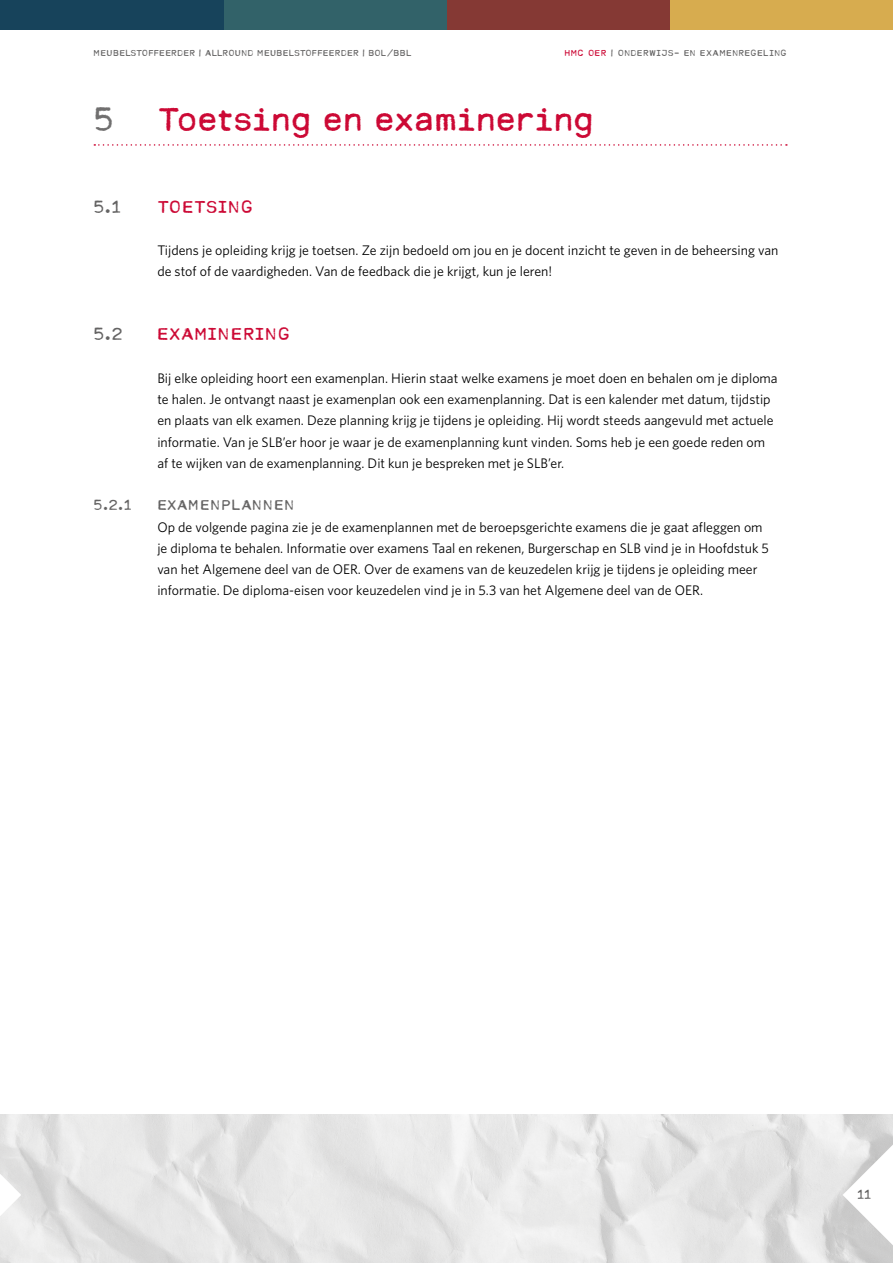
<style>
.page{position:relative;width:893px;height:1263px;background:#fff}
.page>*{position:absolute;margin:0;border:0;box-sizing:border-box;transform-origin:0 0}
.t1{font:34.5px "MODERNTYPEWRITER";letter-spacing:-.015em;color:#cc0935}
.t2{font:18px "MODERNTYPEWRITER";letter-spacing:.02em;color:#cc0935}
.t3{font:18px "MODERNTYPEWRITER";color:#cc0935}
.t4{font:18px "MODERNTYPEWRITER";color:#646363}
.t5{font:15px "MODERNTYPEWRITER";letter-spacing:.035em;color:#646363}
.t6{font:13.8px/21.3px "Whitney";color:#000}
.t7{font:13.5px "MODERNTYPEWRITER";color:#646363}
.t8{font:9px "MODERNTYPEWRITER";letter-spacing:.035em;color:#646363}
.s1{color:#cc0935}
.s2{color:#706f6f}
</style>
<div class="page">
<img style="left:0;top:1114px;width:893px;height:149px">
<div style="left:670px;top:0;width:223px;height:30px;background:#d7ac4f"></div>
<div style="left:446px;top:0;width:224px;height:30px;background:#853934"></div>
<div style="left:223px;top:0;width:223px;height:30px;background:#326269"></div>
<div style="left:0;top:0;width:223px;height:30px;background:#17435b"></div>
<svg style="left:843px;top:1132px;width:50px;height:126px"></svg>
<svg style="left:0;top:1132px;width:21px;height:126px"></svg>
<svg style="left:94px;top:144px;width:693px;height:2px"></svg>
<p class="t8" style="left:94px;top:48px;width:27px">MEUBELSTO</p>
<p class="t8" style="left:148px;top:48px;width:18px">FFEERDER</p>
<p class="t8" style="left:199px;top:48px;width:20px">| ALLRO</p>
<p class="t8" style="left:235px;top:48px;width:49px">UND MEUBELSTO</p>
<p class="t8" style="left:312px;top:48px;width:18px">FFEERDER</p>
<p class="t8" style="left:362px;top:48px;width:51px">| BOL/BBL</p>
<p class="t8" style="left:565px;top:48px;width:224px"><span class="s1">HMC OER</span> | ONDERWIJS- EN EXAMENREGELING</p>
<h1 class="t1" style="left:94px;top:101px;width:502px"><span class="s2">5</span> TOETSING EN EXAMINERING</h1>
<h2 class="t4" style="left:94px;top:197px;width:29px">5.1</h2>
<h2 class="t3" style="left:157px;top:197px;width:97px">TOETSING</h2>
<p class="t6" style="left:157px;top:239px;width:623px">Tijdens je opleiding krijg je toetsen. Ze zijn bedoeld om jou en je docent inzicht te geven in de beheersing van de stof of de vaardigheden. Van de feedback die je krijgt, kun je leren!</p>
<h2 class="t4" style="left:94px;top:324px;width:31px">5.2</h2>
<h2 class="t2" style="left:157px;top:324px;width:134px">EXAMINERING</h2>
<p class="t6" style="left:157px;top:367px;width:622px">Bij elke opleiding hoort een examenplan. Hierin staat welke examens je moet doen en behalen om je diploma te halen. Je ontvangt naast je examenplan ook een examenplanning. Dat is een kalender met datum, tijdstip en plaats van elk examen. Deze planning krijg je tijdens je opleiding. Hij wordt steeds aangevuld met actuele informatie. Van je SLB’er hoor je waar je de examenplanning kunt vinden. Soms heb je een goede reden om af te wijken van de examenplanning. Dit kun je bespreken met je SLB’er.</p>
<p class="t5" style="left:94px;top:497px;width:40px">5.2.1</p>
<p class="t5" style="left:157px;top:497px;width:138px">EXAMENPLANNEN</p>
<p class="t6" style="left:157px;top:516px;width:613px">Op de volgende pagina zie je de examenplannen met de beroepsgerichte examens die je gaat afleggen om je diploma te behalen. Informatie over examens Taal en rekenen, Burgerschap en SLB vind je in Hoofdstuk 5 van het Algemene deel van de OER. Over de examens van de keuzedelen krijg je tijdens je opleiding meer informatie. De diploma-eisen voor keuzedelen vind je in 5.3 van het Algemene deel van de OER.</p>
<p class="t7" style="left:857px;top:1187px;width:16px">11</p>
</div>
